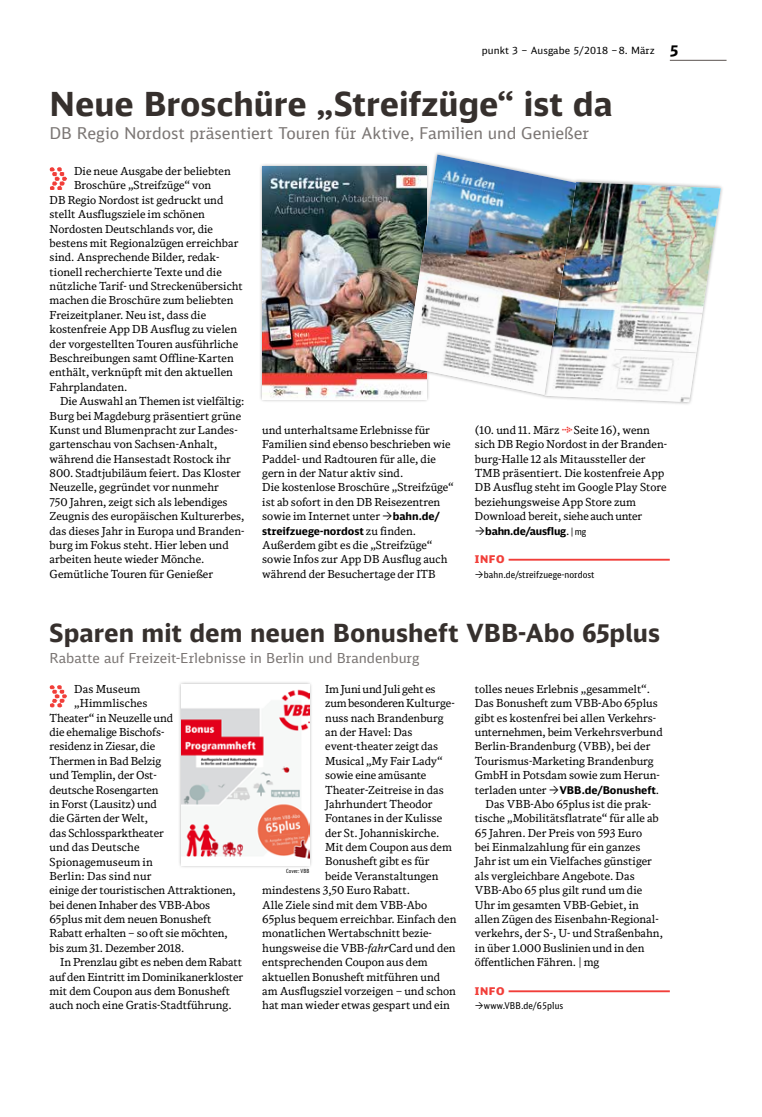
<style>
.page{position:relative;width:762px;height:1117px;background:#fff}
.page>*{position:absolute;margin:0;border:0;box-sizing:border-box;transform-origin:0 0}
.t1{font:700 33.12px "DB Sans Alternate";letter-spacing:-.005em;color:#36302d}
.t2{font:700 25px "DB Sans Alternate";color:#36302d}
.t3{font:16.25px "DB Sans";letter-spacing:-.005em;color:#7b7674}
.t4{font:13.75px "DB Sans";color:#7b7674}
.t5{font:11px/14.4px "DB News";color:#000}
.t6{font:11px "DB News";letter-spacing:-.02em;color:#000}
.t7{font:700 10.62px "DB Sans";letter-spacing:-.005em;color:#000}
.t8{font:900 10.62px "DB Sans";letter-spacing:.05em;color:#f13e39}
.t9{font:10px "DB Sans";letter-spacing:.01em;color:#000}
.t10{font:9.38px "DB Sans Cond";letter-spacing:.01em;color:#000}
.t11{font:5.62px "DB Sans Comp";letter-spacing:.005em;color:#000}
.s1{font-weight:700;font-size:15px}
.s2{font-family:"Punkt 3 regular";font-size:11.25px;color:#f13e39}
.s3{font-family:"DB News";font-weight:400;font-size:11px}
.s4{font-family:"DB Sans Cond";font-weight:400;font-size:9.38px}
.s5{font-family:"DB Sans";font-weight:700;font-size:10.62px}
.s6{font-style:italic}
</style>
<div class="page">
<hr style="left:670px;top:60px;width:56px;height:1px;background:#5a534f">
<hr style="left:508px;top:558px;width:162px;height:2px;background:#f13e39">
<img style="left:50px;top:167px;width:17px;height:22px">
<div style="left:258px;top:163px;width:172px;height:240px;background:#000;opacity:.35"></div>
<img style="left:262px;top:167px;width:164px;height:232px">
<div style="left:541px;top:178px;width:183px;height:228px;background:#000;opacity:.35"></div>
<img style="left:544px;top:182px;width:177px;height:220px">
<div style="left:402px;top:151px;width:178px;height:247px;background:#000;opacity:.35"></div>
<img style="left:406px;top:154px;width:170px;height:241px">
<hr style="left:508px;top:990px;width:162px;height:1px;background:#f13e39">
<img style="left:50px;top:685px;width:17px;height:22px">
<div style="left:178px;top:680px;width:135px;height:188px;background:#000;opacity:.35"></div>
<img style="left:182px;top:684px;width:127px;height:180px">
<p class="t9" style="left:482px;top:44px;width:199px">punkt 3 – Ausgabe 5/2018 – 8. März <span class="s1">5</span></p>
<p class="t1" style="left:50px;top:83px;width:564px">Neue Broschüre „Streifzüge“ ist da</p>
<p class="t3" style="left:50px;top:123px;width:541px">DB Regio Nordost präsentiert Touren für Aktive, Familien und Genießer</p>
<p class="t5" style="left:74px;top:164px;width:158px">Die neue Ausgabe der beliebten</p>
<p class="t5" style="left:74px;top:178px;width:139px">Broschüre „Streifzüge“ von</p>
<p class="t5" style="left:50px;top:192px;width:175px">DB Regio Nordost ist gedruckt und</p>
<p class="t5" style="left:50px;top:207px;width:157px">stellt Ausflugsziele im schönen</p>
<p class="t5" style="left:50px;top:221px;width:165px">Nordosten Deutschlands vor, die</p>
<p class="t5" style="left:50px;top:235px;width:190px">bestens mit Regionalzügen erreichbar</p>
<p class="t5" style="left:50px;top:250px;width:171px">sind. Ansprechende Bilder, redak-</p>
<p class="t5" style="left:50px;top:264px;width:174px">tionell recherchierte Texte und die</p>
<p class="t5" style="left:50px;top:279px;width:195px">nützliche Tarif- und Streckenübersicht</p>
<p class="t5" style="left:50px;top:293px;width:185px">machen die Broschüre zum beliebten</p>
<p class="t5" style="left:50px;top:307px;width:158px">Freizeitplaner. Neu ist, dass die</p>
<p class="t5" style="left:50px;top:322px;width:189px">kostenfreie App DB Ausflug zu vielen</p>
<p class="t5" style="left:50px;top:336px;width:190px">der vorgestellten Touren ausführliche</p>
<p class="t5" style="left:50px;top:350px;width:186px">Beschreibungen samt Offline-Karten</p>
<p class="t5" style="left:50px;top:365px;width:185px">enthält, verknüpft mit den aktuellen</p>
<p class="t5" style="left:50px;top:379px;width:79px">Fahrplandaten.</p>
<p class="t5" style="left:60px;top:394px;width:186px">Die Auswahl an Themen ist vielfältig:</p>
<p class="t5" style="left:50px;top:408px;width:193px">Burg bei Magdeburg präsentiert grüne</p>
<p class="t5" style="left:50px;top:422px;width:189px">Kunst und Blumenpracht zur Landes-</p>
<p class="t5" style="left:50px;top:437px;width:169px">gartenschau von Sachsen-Anhalt,</p>
<p class="t5" style="left:50px;top:451px;width:183px">während die Hansestadt Rostock ihr</p>
<p class="t5" style="left:50px;top:465px;width:193px">800. Stadtjubiläum feiert. Das Kloster</p>
<p class="t5" style="left:50px;top:480px;width:171px">Neuzelle, gegründet vor nunmehr</p>
<p class="t5" style="left:50px;top:494px;width:180px">750 Jahren, zeigt sich als lebendiges</p>
<p class="t5" style="left:50px;top:509px;width:196px">Zeugnis des europäischen Kulturerbes,</p>
<p class="t5" style="left:50px;top:523px;width:196px">das dieses Jahr in Europa und Branden-</p>
<p class="t5" style="left:50px;top:537px;width:181px">burg im Fokus steht. Hier leben und</p>
<p class="t5" style="left:50px;top:552px;width:156px">arbeiten heute wieder Mönche.</p>
<p class="t5" style="left:50px;top:566px;width:165px">Gemütliche Touren für Genießer</p>
<p class="t5" style="left:475px;top:422px;width:194px">(10. und 11. März <span class="s2">m</span> Seite 16), wenn sich DB Regio Nordost in der Branden&shy;burg-Halle 12 als Mitaussteller der TMB präsentiert. Die kostenfreie App DB Ausflug steht im Google Play Store beziehungsweise App Store zum Download bereit, siehe auch unter</p>
<p class="t7" style="left:485px;top:524px;width:102px">bahn.de/ausflug<span class="s3">.</span> <span class="s4">| mg</span></p>
<p class="t8" style="left:475px;top:552px;width:31px">INFO</p>
<p class="t10" style="left:484px;top:568px;width:112px">bahn.de/streifzuege-nordost</p>
<p class="t5" style="left:262px;top:422px;width:193px">und unterhaltsame Erlebnisse für Familien sind ebenso beschrieben wie Paddel- und Radtouren für alle, die gern in der Natur aktiv sind.<br>Die kostenlose Broschüre „Streifzüge“ ist ab sofort in den DB Reisezentren sowie im Internet unter <span class="s5">bahn.de/</span></p>
<p class="t7" style="left:262px;top:524px;width:155px">streifzuege-nordost <span class="s3">zu finden.</span></p>
<p class="t5" style="left:262px;top:537px;width:187px">Außerdem gibt es die „Streifzüge“ sowie Infos zur App DB Ausflug auch während der Besuchertage der ITB</p>
<p class="t2" style="left:50px;top:616px;width:612px">Sparen mit dem neuen Bonusheft VBB-Abo 65plus</p>
<p class="t4" style="left:50px;top:649px;width:371px">Rabatte auf Freizeit-Erlebnisse in Berlin und Brandenburg</p>
<p class="t5" style="left:74px;top:681px;width:68px">Das Museum</p>
<p class="t5" style="left:74px;top:695px;width:75px">„Himmlisches</p>
<p class="t5" style="left:50px;top:710px;width:125px">Theater“ in Neuzelle und</p>
<p class="t5" style="left:50px;top:724px;width:116px">die ehemalige Bischofs-</p>
<p class="t5" style="left:50px;top:739px;width:107px">residenz in Ziesar, die</p>
<p class="t5" style="left:50px;top:753px;width:113px">Thermen in Bad Belzig</p>
<p class="t5" style="left:50px;top:767px;width:109px">und Templin, der Ost-</p>
<p class="t5" style="left:50px;top:782px;width:110px">deutsche Rosengarten</p>
<p class="t5" style="left:50px;top:796px;width:109px">in Forst (Lausitz) und</p>
<p class="t5" style="left:50px;top:810px;width:100px">die Gärten der Welt,</p>
<p class="t5" style="left:50px;top:825px;width:116px">das Schlossparktheater</p>
<p class="t5" style="left:50px;top:839px;width:91px">und das Deutsche</p>
<p class="t5" style="left:50px;top:854px;width:105px">Spionagemuseum in</p>
<p class="t5" style="left:50px;top:868px;width:103px">Berlin: Das sind nur</p>
<p class="t5" style="left:50px;top:882px;width:188px">einige der touristischen Attraktionen,</p>
<p class="t5" style="left:50px;top:897px;width:162px">bei denen Inhaber des VBB-Abos</p>
<p class="t5" style="left:50px;top:911px;width:163px">65plus mit dem neuen Bonusheft</p>
<p class="t5" style="left:50px;top:925px;width:180px">Rabatt erhalten – so oft sie möchten,</p>
<p class="t5" style="left:50px;top:940px;width:136px">bis zum 31. Dezember 2018.</p>
<p class="t5" style="left:60px;top:954px;width:183px">In Prenzlau gibt es neben dem Rabatt</p>
<p class="t5" style="left:50px;top:969px;width:195px">auf den Eintritt im Dominikanerkloster</p>
<p class="t5" style="left:50px;top:983px;width:182px">mit dem Coupon aus dem Bonusheft</p>
<p class="t5" style="left:50px;top:997px;width:184px">auch noch eine Gratis-Stadtführung.</p>
<p class="t5" style="left:475px;top:681px;width:189px">tolles neues Erlebnis „gesammelt“.<br>Das Bonusheft zum VBB-Abo 65plus gibt es kostenfrei bei allen Verkehrs&shy;unternehmen, beim Verkehrsverbund Berlin-Brandenburg (VBB), bei der Tourismus-Marketing Brandenburg GmbH in Potsdam sowie zum Herun-</p>
<p class="t7" style="left:475px;top:782px;width:186px"><span class="s3">terladen unter</span> VBB.de/Bonusheft<span class="s3">.</span></p>
<p class="t5" style="left:475px;top:796px;width:190px;text-indent:11px">Das VBB-Abo 65plus ist die prak&shy;tische „Mobilitätsflatrate“ für alle ab 65 Jahren. Der Preis von 593 Euro<br>bei Einmalzahlung für ein ganzes Jahr ist um ein Vielfaches günstiger als vergleichbare Angebote. Das VBB-Abo 65 plus gilt rund um die Uhr im gesamten VBB-Gebiet, in allen Zügen des Eisenbahn-Regional&shy;verkehrs, der S-, U- und Straßenbahn, in über 1.000 Buslinien und in den öffentlichen Fähren. | mg</p>
<p class="t8" style="left:475px;top:983px;width:31px">INFO</p>
<p class="t10" style="left:484px;top:999px;width:81px">www.VBB.de/65plus</p>
<p class="t6" style="left:325px;top:681px;width:112px">Im Juni und Juli geht es</p>
<p class="t6" style="left:325px;top:696px;width:131px">zum besonderen Kulturge-</p>
<p class="t5" style="left:325px;top:710px;width:120px">nuss nach Brandenburg</p>
<p class="t5" style="left:325px;top:724px;width:89px">an der Havel: Das</p>
<p class="t5" style="left:325px;top:739px;width:114px">event-theater zeigt das</p>
<p class="t5" style="left:325px;top:753px;width:119px">Musical „My Fair Lady“</p>
<p class="t5" style="left:325px;top:767px;width:103px">sowie eine amüsante</p>
<p class="t5" style="left:325px;top:782px;width:120px">Theater-Zeitreise in das</p>
<p class="t5" style="left:325px;top:796px;width:109px">Jahrhundert Theodor</p>
<p class="t5" style="left:325px;top:810px;width:118px">Fontanes in der Kulisse</p>
<p class="t5" style="left:325px;top:825px;width:116px">der St. Johanniskirche.</p>
<p class="t5" style="left:325px;top:839px;width:128px">Mit dem Coupon aus dem</p>
<p class="t5" style="left:325px;top:854px;width:106px">Bonusheft gibt es für</p>
<p class="t5" style="left:325px;top:868px;width:115px">beide Veranstaltungen</p>
<p class="t5" style="left:262px;top:882px;width:149px">mindestens 3,50 Euro Rabatt.</p>
<p class="t5" style="left:262px;top:897px;width:166px">Alle Ziele sind mit dem VBB-Abo</p>
<p class="t5" style="left:262px;top:911px;width:196px">65plus bequem erreichbar. Einfach den</p>
<p class="t5" style="left:262px;top:925px;width:171px">monatlichen Wertabschnitt bezie-</p>
<p class="t5" style="left:262px;top:940px;width:195px">hungsweise die VBB-<span class="s6">fahr</span>Card und den</p>
<p class="t5" style="left:262px;top:954px;width:167px">entsprechenden Coupon aus dem</p>
<p class="t5" style="left:262px;top:969px;width:179px">aktuellen Bonusheft mitführen und</p>
<p class="t5" style="left:262px;top:983px;width:195px">am Ausflugsziel vorzeigen – und schon</p>
<p class="t5" style="left:262px;top:997px;width:189px">hat man wieder etwas gespart und ein</p>
<p class="t11" style="left:286px;top:867px;width:25px">Cover: VBB</p>
</div>
